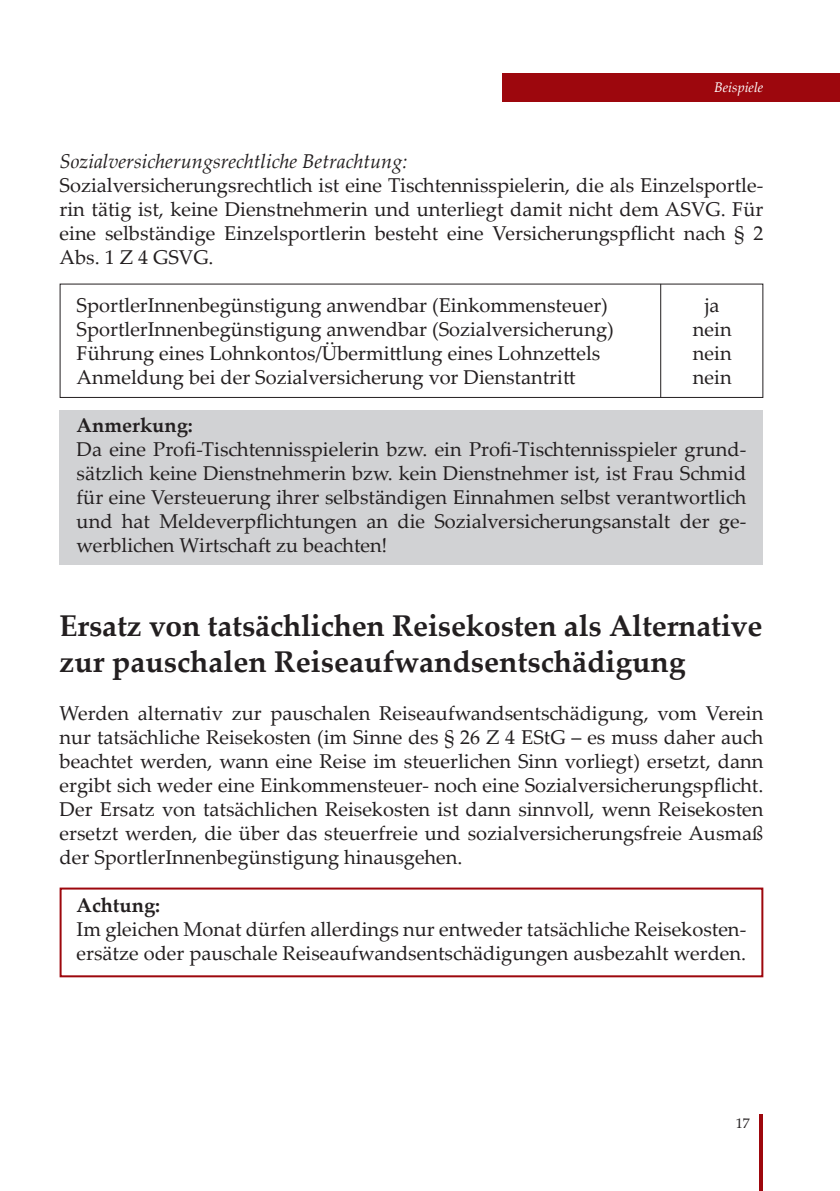
<style>
.page{position:relative;width:840px;height:1191px;background:#fff}
.page>*{position:absolute;margin:0;border:0;box-sizing:border-box;transform-origin:0 0}
.Subheadline{font:700 30px/36px "Palatino Linotype";letter-spacing:-.005em;color:#231f20}
.kern{font:20px/24px "Palatino Linotype";color:#231f20;text-align:justify}
.tabelle{font:20px/24px "Palatino Linotype";color:#231f20;text-align:justify}
.kern-2{font:italic 20px "Palatino Linotype";color:#231f20}
.tabelle-2{font:700 20px "Palatino Linotype";color:#231f20}
.tabelle-3{font:italic 14px "Palatino Linotype";color:#fff}
.t1{font:14px "Palatino Linotype";color:#231f20}
</style>
<div class="page">
<div style="left:502px;top:74px;width:337px;height:28px;background:#9d070d"></div>
<hr style="left:759px;top:1114px;width:4px;height:77px;background:#9d070d">
<div style="left:60px;top:410px;width:703px;height:155px;background:#d1d2d4"></div>
<div style="left:60px;top:887px;width:703px;height:90px;border:2px solid #9d070d"></div>
<div style="left:60px;top:283px;width:703px;height:115px;border:1px solid #231f20"></div>
<hr style="left:659px;top:284px;width:1px;height:113px;background:#231f20">
<p class="tabelle-3" style="left:714px;top:77px;width:51px">Beispiele</p>
<p class="kern-2" style="left:60px;top:147px;width:349px">Sozialversicherungsrechtliche Betrachtung:</p>
<p class="kern" style="left:60px;top:172px;width:705px">Sozialversicherungsrechtlich ist eine Tischtennisspielerin, die als Einzelsportle&shy;rin tätig ist, keine Dienstnehmerin und unterliegt damit nicht dem ASVG. Für eine selbständige Einzelsportlerin besteht eine Versicherungspflicht nach § 2<br>Abs. 1 Z 4 GSVG.</p>
<p class="tabelle" style="left:77px;top:292px;width:532px">SportlerInnenbegünstigung anwendbar (Einkommensteuer)</p>
<p class="tabelle" style="left:704px;top:292px;width:16px">ja</p>
<p class="tabelle" style="left:77px;top:316px;width:538px">SportlerInnenbegünstigung anwendbar (Sozialversicherung)</p>
<p class="tabelle" style="left:692px;top:316px;width:40px">nein</p>
<p class="tabelle" style="left:77px;top:340px;width:525px">Führung eines Lohnkontos/Übermittlung eines Lohnzettels</p>
<p class="tabelle" style="left:692px;top:340px;width:40px">nein</p>
<p class="tabelle" style="left:77px;top:364px;width:500px">Anmeldung bei der Sozialversicherung vor Dienstantritt</p>
<p class="tabelle" style="left:692px;top:364px;width:40px">nein</p>
<p class="tabelle-2" style="left:77px;top:411px;width:118px">Anmerkung:</p>
<p class="tabelle" style="left:77px;top:436px;width:670px">Da eine Profi-Tischtennisspielerin bzw. ein Profi-Tischtennisspieler grund&shy;sätzlich keine Dienstnehmerin bzw. kein Dienstnehmer ist, ist Frau Schmid für eine Versteuerung ihrer selbständigen Einnahmen selbst verantwortlich und hat Meldeverpflichtungen an die Sozialversicherungsanstalt der ge&shy;werblichen Wirtschaft zu beachten!</p>
<p class="Subheadline" style="left:60px;top:607px;width:704px">Ersatz von tatsächlichen Reisekosten als Alternative zur pauschalen Reiseaufwandsentschädigung</p>
<p class="kern" style="left:60px;top:700px;width:705px">Werden alternativ zur pauschalen Reiseaufwandsentschädigung, vom Verein nur tatsächliche Reisekosten (im Sinne des § 26 Z 4 EStG – es muss daher auch beachtet werden, wann eine Reise im steuerlichen Sinn vorliegt) ersetzt, dann ergibt sich weder eine Einkommensteuer- noch eine Sozialversicherungspflicht.<br>Der Ersatz von tatsächlichen Reisekosten ist dann sinnvoll, wenn Reisekosten ersetzt werden, die über das steuerfreie und sozialversicherungsfreie Ausmaß der SportlerInnenbegünstigung hinausgehen.</p>
<p class="tabelle-2" style="left:77px;top:891px;width:85px">Achtung:</p>
<p class="tabelle" style="left:77px;top:916px;width:670px">Im gleichen Monat dürfen allerdings nur entweder tatsächliche Reisekosten&shy;ersätze oder pauschale Reiseaufwandsentschädigungen ausbezahlt werden.</p>
<p class="t1" style="left:735px;top:1113px;width:15px">17</p>
</div>
